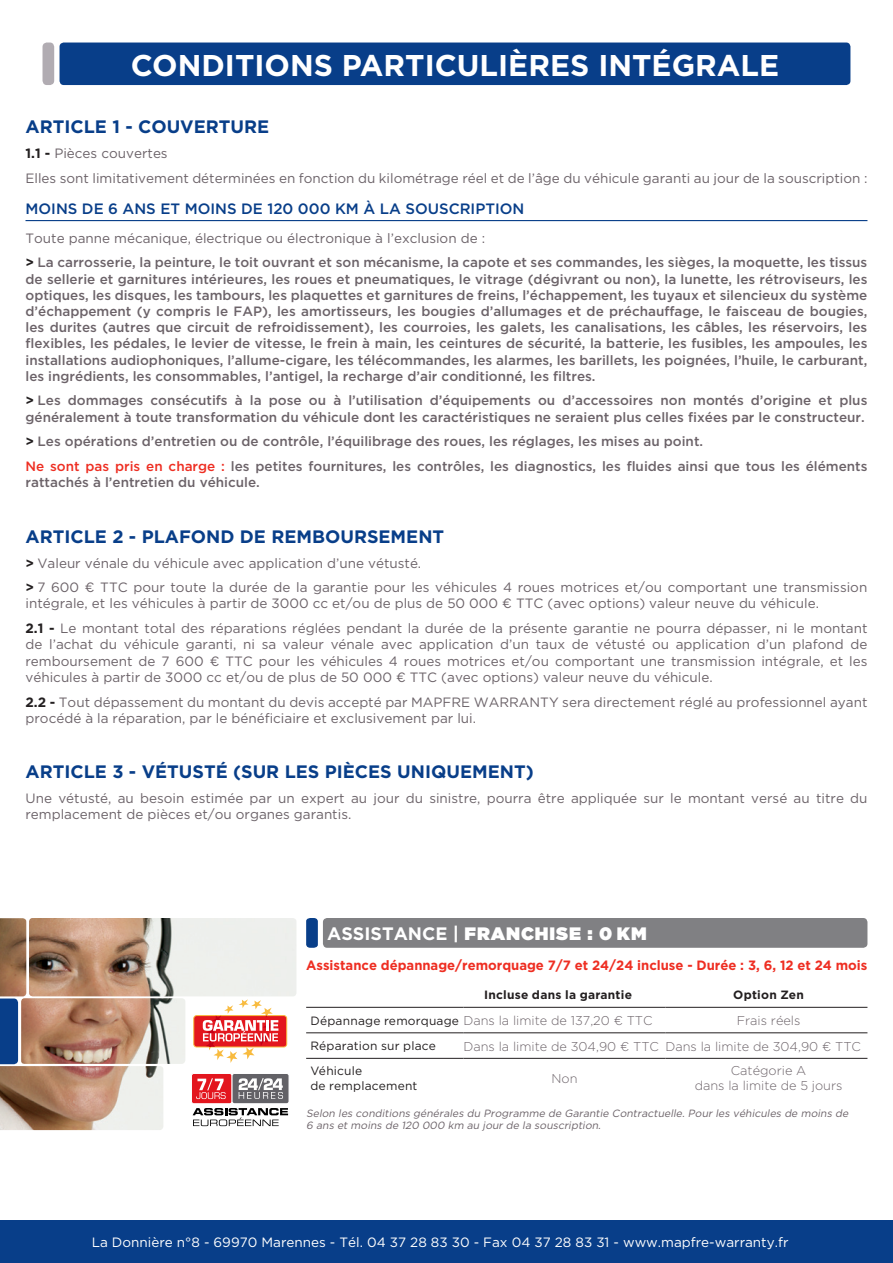
<style>
.page{position:relative;width:893px;height:1263px;background:#fff}
.page>*{position:absolute;margin:0;border:0;box-sizing:border-box;transform-origin:0 0}
.t1{font:700 30px "Gotham";color:#fff}
.t2{font:700 18px "Gotham";color:#083e89}
.t3{font:900 18px "Gotham";letter-spacing:.05em;color:#fff}
.t4{font:700 18px "Gotham";color:#fff}
.t5{font:500 15px "Gotham";color:#083e89}
.t6{font:500 13.5px/16.2px "Gotham";color:#6c6369}
.t7{font:13.5px/16.2px "Gotham";color:#6c6369}
.t8{font:13.5px "Gotham";color:#fff}
.t9{font:700 13.5px "Gotham";color:#ee2e22}
.t10{font:300 12.75px/15.3px "Gotham";color:#6c6369;text-align:center}
.t11{font:12px/14.4px "Gotham";letter-spacing:.015em;color:#231f20}
.t12{font:700 12px "Gotham";color:#231f20}
.t13{font:italic 10.5px/12px "Gotham";color:#6c6369}
.s1{font-weight:700;color:#231f20}
.s2{font-weight:400}
.s3{color:#ee2e22}
.s4{font-weight:700}
.s5{font-weight:400;font-size:12px;color:#231f20}
</style>
<div class="page">
<div style="left:0;top:1220px;width:893px;height:43px;background:#083e89"></div>
<div style="left:43px;top:43px;width:11px;height:42px;background:#b1acb2;border-radius:4px"></div>
<div style="left:60px;top:43px;width:790px;height:42px;background:#083e89;border-radius:4px"></div>
<hr style="left:26px;top:220px;width:841px;height:1px;background:#083e89">
<hr style="left:306px;top:1007px;width:157px;height:1px;background:#231f20">
<hr style="left:463px;top:1007px;width:202px;height:1px;background:#231f20">
<hr style="left:665px;top:1007px;width:202px;height:1px;background:#231f20">
<hr style="left:306px;top:1032px;width:157px;height:1px;background:#231f20">
<hr style="left:463px;top:1032px;width:202px;height:1px;background:#231f20">
<hr style="left:665px;top:1032px;width:202px;height:1px;background:#231f20">
<hr style="left:306px;top:1058px;width:157px;height:1px;background:#231f20">
<hr style="left:463px;top:1058px;width:202px;height:1px;background:#231f20">
<hr style="left:665px;top:1058px;width:202px;height:1px;background:#231f20">
<svg style="left:306px;top:918px;width:12px;height:30px"></svg>
<div style="left:323px;top:918px;width:544px;height:30px;background:#808083;border-radius:4px"></div>
<img style="left:0;top:918px;width:296px;height:212px">
<svg style="left:193px;top:1108px;width:95px;height:18px"></svg>
<div style="left:191px;top:1073px;width:41px;height:31px;background:#e3161e;border-radius:2px"></div>
<div style="left:191px;top:1073px;width:41px;height:31px;border:1px solid #fff;border-radius:2px"></div>
<div style="left:232px;top:1073px;width:57px;height:31px;background:#636267;border-radius:2px"></div>
<div style="left:232px;top:1073px;width:57px;height:31px;border:1px solid #fff;border-radius:2px"></div>
<svg style="left:196px;top:1078px;width:30px;height:21px"></svg>
<svg style="left:239px;top:1078px;width:44px;height:21px"></svg>
<div style="left:194px;top:1015px;width:93px;height:32px;background:#e3161e;border-radius:3px"></div>
<div style="left:193px;top:1015px;width:94px;height:32px;border:1px solid #f8bb3f;border-radius:3px"></div>
<svg style="left:203px;top:999px;width:75px;height:64px"></svg>
<svg style="left:0;top:998px;width:18px;height:66px"></svg>
<h1 class="t1" style="left:131px;top:45px;width:24px">CON</h1>
<h1 class="t1" style="left:201px;top:45px;width:42px">DITION</h1>
<h1 class="t1" style="left:314px;top:45px;width:48px">S PARTICULI</h1>
<h1 class="t1" style="left:508px;top:45px;width:272px">ÈRES intégrale</h1>
<h2 class="t2" style="left:26px;top:115px;width:13px">ARTICLE</h2>
<h2 class="t2" style="left:112px;top:115px;width:41px">1 - COU</h2>
<h2 class="t2" style="left:180px;top:115px;width:27px">VERTURE</h2>
<p class="t7" style="left:26px;top:141px;width:843px;line-height:24.8px"><span class="s1">1.1 -</span> Pièces couvertes<br>Elles sont limitativement déterminées en fonction du kilométrage réel et de l’âge du véhicule garanti au jour de la souscription :</p>
<p class="t5" style="left:26px;top:198px;width:500px">MOINS DE 6 ANS ET MOINS DE 120 000 KM À LA SOUSCRIPTION</p>
<p class="t6" style="left:26px;top:225px;width:843px;line-height:24.8px"><span class="s2">Toute panne mécanique, électrique ou électronique à l’exclusion de :<br></span><span class="s1">&gt;</span> La carrosserie, la peinture, le toit ouvrant et son mécanisme, la capote et ses commandes, les sièges, la moquette, les tissus</p>
<p class="t6" style="left:26px;top:270px;width:843px;text-align:justify">de sellerie et garnitures intérieures, les roues et pneumatiques, le vitrage (dégivrant ou non), la lunette, les rétroviseurs, les optiques, les disques, les tambours, les plaquettes et garnitures de freins, l’échappement, les tuyaux et silencieux du système d’échappement (y compris le FAP), les amortisseurs, les bougies d’allumages et de préchauffage, le faisceau de bougies, les durites (autres que circuit de refroidissement), les courroies, les galets, les canalisations, les câbles, les réservoirs, les flexibles, les pédales, le levier de vitesse, le frein à main, les ceintures de sécurité, la batterie, les fusibles, les ampoules, les installations audiophoniques, l’allume-cigare, les télécommandes, les alarmes, les barillets, les poignées, l’huile, le carburant, les ingrédients, les consommables, l’antigel, la recharge d’air conditionné, les filtres.</p>
<p class="t6" style="left:26px;top:392px;width:843px"><span class="s1">&gt;</span> Les dommages consécutifs à la pose ou à l’utilisation d’équipements ou d’accessoires non montés d’origine et plus généralement à toute transformation du véhicule dont les caractéristiques ne seraient plus celles fixées par le constructeur.</p>
<p class="t6" style="left:26px;top:429px;width:843px;line-height:24.8px"><span class="s1">&gt;</span> Les opérations d’entretien ou de contrôle, l’équilibrage des roues, les réglages, les mises au point.<br><span class="s3">Ne sont pas pris en charge :</span> les petites fournitures, les contrôles, les diagnostics, les fluides ainsi que tous les éléments</p>
<p class="t6" style="left:26px;top:474px;width:236px">rattachés à l’entretien du véhicule.</p>
<h2 class="t2" style="left:26px;top:525px;width:13px">ARTICLE</h2>
<h2 class="t2" style="left:112px;top:525px;width:43px">2 - PLA</h2>
<h2 class="t2" style="left:179px;top:525px;width:161px">FON D DE REMBOUR</h2>
<h2 class="t2" style="left:367px;top:525px;width:53px">SEMENT</h2>
<p class="t7" style="left:26px;top:550px;width:843px;line-height:24.8px"><span class="s1">&gt;</span> Valeur vénale du véhicule avec application d’une vétusté.<br><span class="s1">&gt;</span> 7 600 € TTC pour toute la durée de la garantie pour les véhicules 4 roues motrices et/ou comportant une transmission</p>
<p class="t7" style="left:26px;top:591px;width:843px;line-height:24.8px">intégrale, et les véhicules à partir de 3000 cc et/ou de plus de 50 000 € TTC (avec options) valeur neuve du véhicule.<br><span class="s1">2.1 -</span> Le montant total des réparations réglées pendant la durée de la présente garantie ne pourra dépasser, ni le montant</p>
<p class="t7" style="left:26px;top:636px;width:843px;text-align:justify">de l’achat du véhicule garanti, ni sa valeur vénale avec application d’un taux de vétusté ou application d’un plafond de remboursement de 7 600 € TTC pour les véhicules 4 roues motrices et/ou comportant une transmission intégrale, et les véhicules à partir de 3000 cc et/ou de plus de 50 000 € TTC (avec options) valeur neuve du véhicule.</p>
<p class="t7" style="left:26px;top:693px;width:843px"><span class="s1">2.2 -</span> Tout dépassement du montant du devis accepté par MAPFRE WARRANTY sera directement réglé au professionnel ayant procédé à la réparation, par le bénéficiaire et exclusivement par lui.</p>
<h2 class="t2" style="left:26px;top:760px;width:13px">ARTICLE</h2>
<h2 class="t2" style="left:112px;top:760px;width:56px">3 - VÉTU</h2>
<h2 class="t2" style="left:192px;top:760px;width:217px">STÉ (SUR LES PI ÈCES UNI</h2>
<h2 class="t2" style="left:431px;top:760px;width:70px">QUEMENT</h2>
<h2 class="t2" style="left:526px;top:760px;width:10px">)</h2>
<p class="t7" style="left:26px;top:790px;width:843px">Une vétusté, au besoin estimée par un expert au jour du sinistre, pourra être appliquée sur le montant versé au titre du remplacement de pièces et/ou organes garantis.</p>
<h2 class="t4" style="left:327px;top:922px;width:69px">ASSI STANCE</h2>
<h2 class="t3" style="left:453px;top:921px;width:195px"><span class="s4">|</span> FRANCHISE : 0 KM</h2>
<p class="t9" style="left:306px;top:956px;width:563px">Assistance dépannage/remorquage 7/7 et 24/24 incluse - Durée : 3, 6, 12 et 24 mois</p>
<p class="t12" style="left:484px;top:987px;width:149px">I ncluse dans la garantie</p>
<p class="t12" style="left:733px;top:987px;width:72px">Option Zen</p>
<p class="t10" style="left:310px;top:1013px;width:344px"><span class="s5">Dépannage remorquage</span> Dans la limite de 137,20 € TTC</p>
<p class="t10" style="left:737px;top:1013px;width:65px">Frais réels</p>
<p class="t11" style="left:310px;top:1039px;width:127px">Réparation sur place</p>
<p class="t10" style="left:463px;top:1038px;width:399px">Dans la limite de 304,90 € TTC Dans la limite de 304,90 € TTC</p>
<p class="t11" style="left:310px;top:1063px;width:109px">Véhicule<br>de remplacement</p>
<p class="t10" style="left:551px;top:1070px;width:28px">Non</p>
<p class="t10" style="left:695px;top:1062px;width:149px">Catégorie A<br>dans la limite de 5 jours</p>
<p class="t13" style="left:306px;top:1106px;width:546px">Selon les conditions générales du Programme de Garantie Contractuelle. Pour les véhicules de moins de<br>6 ans et moins de 120 000 km au jour de la souscription.</p>
<p class="t8" style="left:92px;top:1234px;width:698px">La Donnière n°8 - 69970 Marennes - Tél. 04 37 28 83 30 - Fax 04 37 28 83 31 - www.mapfre-warranty.fr</p>
</div>
